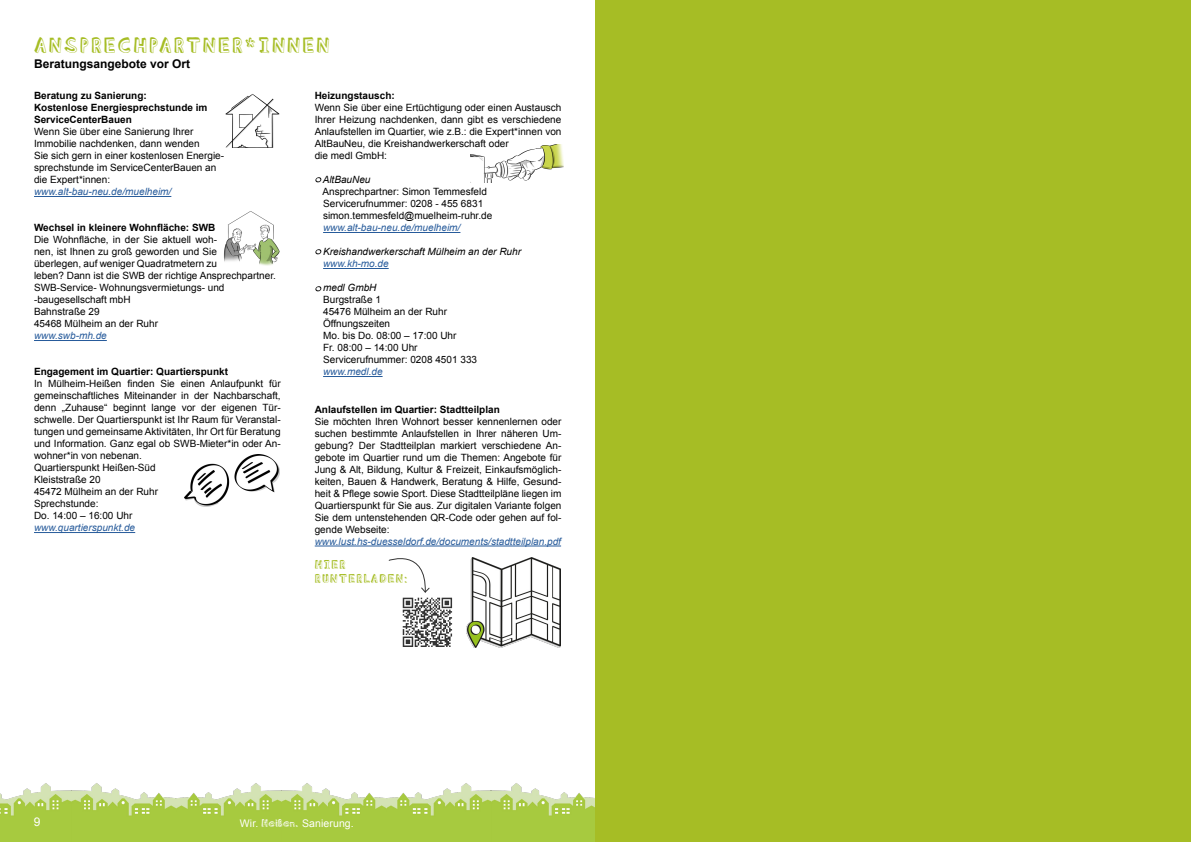
<style>
.page{position:relative;width:1191px;height:842px;background:#fff}
.page>*{position:absolute;margin:0;border:0;box-sizing:border-box;transform-origin:0 0}
.t1{font:21px "Blockhead OT Dark Side";letter-spacing:.105em;color:#a6bd25}
.t2{font:700 12px "Arial";color:#000}
.t3{font:12px "Blockhead OT Dark Side";letter-spacing:.105em;color:#a6bd25}
.t4{font:12px "Arial";color:#fff}
.t5{font:10.5px "Arial";letter-spacing:.01em;color:#fff}
.t6{font:10px/12px "Arial";color:#000;text-align:justify}
.t7{font:700 10px "Arial";color:#000}
.t8{font:italic 10px "Arial";color:#275b9b}
.t9{font:italic 10px "Arial";color:#000}
.s1{font-family:"Blockhead OT Dark Side"}
</style>
<div class="page">
<img style="left:0;top:783px;width:595px;height:59px">
<hr style="left:34px;top:196px;width:137px;height:1px;background:#275b9b">
<hr style="left:34px;top:340px;width:73px;height:1px;background:#275b9b">
<hr style="left:34px;top:532px;width:101px;height:1px;background:#275b9b">
<img style="left:225px;top:94px;width:55px;height:53px">
<img style="left:184px;top:455px;width:96px;height:51px">
<img style="left:224px;top:211px;width:56px;height:54px">
<div style="left:595px;top:0;width:596px;height:842px;background:#a6bd25"></div>
<hr style="left:315px;top:546px;width:246px;height:1px;background:#275b9b">
<svg style="left:452px;top:598px;width:1px;height:38px"></svg>
<img style="left:466px;top:557px;width:95px;height:90px">
<svg style="left:388px;top:558px;width:64px;height:89px"></svg>
<hr style="left:323px;top:232px;width:137px;height:1px;background:#275b9b">
<hr style="left:323px;top:268px;width:66px;height:1px;background:#275b9b">
<hr style="left:323px;top:376px;width:59px;height:1px;background:#275b9b">
<img style="left:471px;top:144px;width:93px;height:38px">
<svg style="left:315px;top:177px;width:6px;height:5px"></svg>
<svg style="left:315px;top:286px;width:6px;height:5px"></svg>
<svg style="left:315px;top:249px;width:6px;height:5px"></svg>
<p class="t1" style="left:34px;top:27px;width:297px">ANSPRECHPARTNER*INNEN</p>
<p class="t2" style="left:34px;top:55px;width:158px">Beratungsangebote vor Ort</p>
<p class="t7" style="left:34px;top:89px;width:114px">Beratung zu Sanierung:</p>
<p class="t7" style="left:34px;top:101px;width:175px">Kostenlose Energiesprechstunde im</p>
<p class="t7" style="left:34px;top:113px;width:99px">ServiceCenterBauen</p>
<p class="t6" style="left:34px;top:126px;width:161px">Wenn Sie über eine Sanierung Ihrer</p>
<p class="t6" style="left:34px;top:138px;width:167px">Immobilie nachdenken, dann wenden</p>
<p class="t6" style="left:34px;top:150px;width:192px">Sie sich gern in einer kostenlosen Energie-</p>
<p class="t6" style="left:34px;top:162px;width:184px">sprechstunde im ServiceCenterBauen an</p>
<p class="t6" style="left:34px;top:174px;width:78px">die Expert*innen:</p>
<p class="t8" style="left:34px;top:185px;width:139px">www.alt-bau-neu.de/muelheim/</p>
<p class="t7" style="left:34px;top:221px;width:183px">Wechsel in kleinere Wohnfläche: SWB</p>
<p class="t6" style="left:34px;top:234px;width:243px;text-align:left">Die Wohnfläche, in der Sie aktuell woh-<br>nen, ist Ihnen zu groß geworden und Sie<br>überlegen, auf weniger Quadratmetern zu<br>leben? Dann ist die SWB der richtige Ansprechpartner.</p>
<p class="t6" style="left:34px;top:282px;width:192px">SWB-Service- Wohnungsvermietungs- und</p>
<p class="t6" style="left:34px;top:294px;width:98px">-baugesellschaft mbH</p>
<p class="t6" style="left:34px;top:306px;width:67px">Bahnstraße 29</p>
<p class="t6" style="left:34px;top:318px;width:125px">45468 Mülheim an der Ruhr</p>
<p class="t8" style="left:34px;top:329px;width:74px">www.swb-mh.de</p>
<p class="t7" style="left:34px;top:365px;width:195px">Engagement im Quartier: Quartierspunkt</p>
<p class="t6" style="left:34px;top:378px;width:248px">In Mülheim-Heißen finden Sie einen Anlaufpunkt für gemeinschaftliches Miteinander in der Nachbarschaft, denn „Zuhause“ beginnt lange vor der eigenen Tür&shy;schwelle. Der Quartierspunkt ist Ihr Raum für Veranstal&shy;tungen und gemeinsame Aktivitäten, Ihr Ort für Beratung und Information. Ganz egal ob SWB-Mieter*in oder An&shy;wohner*in von nebenan.</p>
<p class="t6" style="left:34px;top:462px;width:123px">Quartierspunkt Heißen-Süd</p>
<p class="t6" style="left:34px;top:474px;width:68px">Kleiststraße 20</p>
<p class="t6" style="left:34px;top:486px;width:125px">45472 Mülheim an der Ruhr</p>
<p class="t6" style="left:34px;top:498px;width:66px">Sprechstunde:</p>
<p class="t6" style="left:34px;top:510px;width:100px">Do. 14:00 – 16:00 Uhr</p>
<p class="t8" style="left:34px;top:521px;width:103px">www.quartierspunkt.de</p>
<p class="t7" style="left:315px;top:89px;width:82px">Heizungstausch:</p>
<p class="t6" style="left:315px;top:102px;width:248px">Wenn Sie über eine Ertüchtigung oder einen Austausch Ihrer Heizung nachdenken, dann gibt es verschiedene Anlaufstellen im Quartier, wie z.B.: die Expert*innen von</p>
<p class="t6" style="left:315px;top:138px;width:195px">AltBauNeu, die Kreishandwerkerschaft oder</p>
<p class="t6" style="left:315px;top:150px;width:74px">die medl GmbH:</p>
<p class="t9" style="left:323px;top:173px;width:49px">AltBauNeu</p>
<p class="t6" style="left:322px;top:186px;width:166px">Ansprechpartner: Simon Temmesfeld</p>
<p class="t6" style="left:323px;top:198px;width:162px">Servicerufnummer: 0208 - 455 6831</p>
<p class="t6" style="left:323px;top:210px;width:171px">simon.temmesfeld@muelheim-ruhr.de</p>
<p class="t8" style="left:323px;top:221px;width:139px">www.alt-bau-neu.de/muelheim/</p>
<p class="t9" style="left:323px;top:245px;width:199px">Kreishandwerkerschaft Mülheim an der Ruhr</p>
<p class="t8" style="left:323px;top:257px;width:67px">www.kh-mo.de</p>
<p class="t9" style="left:323px;top:281px;width:55px">medl GmbH</p>
<p class="t6" style="left:323px;top:294px;width:59px">Burgstraße 1</p>
<p class="t6" style="left:323px;top:306px;width:125px">45476 Mülheim an der Ruhr</p>
<p class="t6" style="left:323px;top:318px;width:69px">Öffnungszeiten</p>
<p class="t6" style="left:323px;top:330px;width:135px">Mo. bis Do. 08:00 – 17:00 Uhr</p>
<p class="t6" style="left:323px;top:342px;width:96px">Fr. 08:00 – 14:00 Uhr</p>
<p class="t6" style="left:323px;top:354px;width:155px">Servicerufnummer: 0208 4501 333</p>
<p class="t8" style="left:323px;top:365px;width:61px">www.medl.de</p>
<p class="t7" style="left:315px;top:403px;width:187px">Anlaufstellen im Quartier: Stadtteilplan</p>
<p class="t6" style="left:315px;top:415px;width:248px">Sie möchten Ihren Wohnort besser kennenlernen oder suchen bestimmte Anlaufstellen in Ihrer näheren Um&shy;gebung? Der Stadtteilplan markiert verschiedene An&shy;gebote im Quartier rund um die Themen: Angebote für Jung &amp; Alt, Bildung, Kultur &amp; Freizeit, Einkaufsmöglich&shy;keiten, Bauen &amp; Handwerk, Beratung &amp; Hilfe, Gesund&shy;heit &amp; Pflege sowie Sport. Diese Stadtteilpläne liegen im Quartierspunkt für Sie aus. Zur digitalen Variante folgen Sie dem untenstehenden QR-Code oder gehen auf fol&shy;gende Webseite:</p>
<p class="t8" style="left:315px;top:535px;width:248px">www.lust.hs-duesseldorf.de/documents/stadtteilplan.pdf</p>
<p class="t3" style="left:315px;top:554px;width:32px">HIER</p>
<p class="t3" style="left:315px;top:568px;width:94px">RUNTERLADEN:</p>
<p class="t4" style="left:34px;top:813px;width:8px">9</p>
<p class="t5" style="left:240px;top:817px;width:115px">Wir. <span class="s1">Heißen.</span> Sanierung.</p>
</div>
